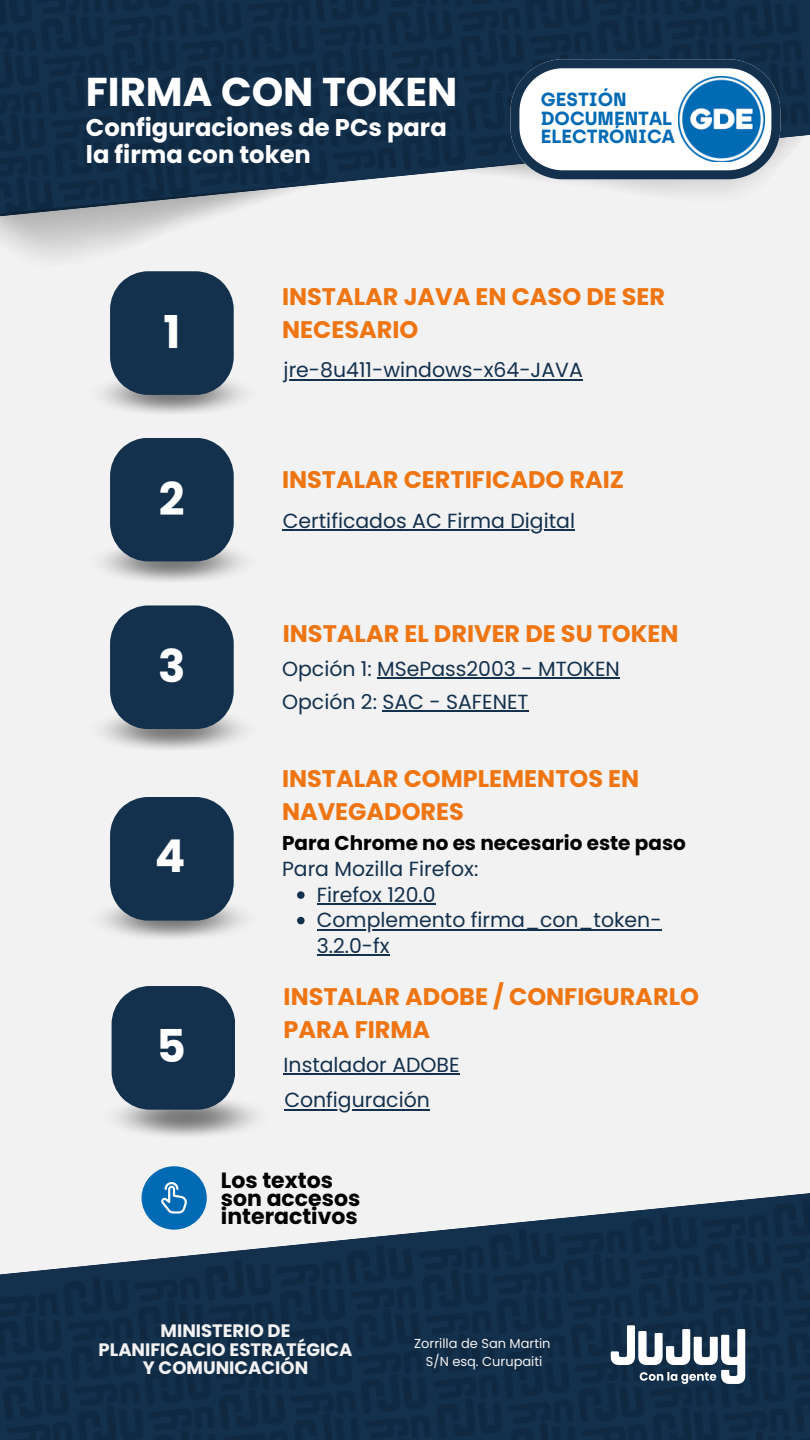
<style>
.page{position:relative;width:810px;height:1440px;background:#fff}
.page>*{position:absolute;margin:0;border:0;box-sizing:border-box;transform-origin:0 0}
.t1{font:700 45.2px "Poppins";color:#fff}
.t2{font:700 40.2px "Poppins";color:#fff}
.t3{font:700 24.2px/27px "Poppins";color:#fff}
.t4{font:700 24px/33px "Poppins";color:#ee7511}
.t5{font:700 22px/18px "Poppins";color:#000}
.t6{font:20.4px/25.5px "Poppins";color:#13304d}
.t7{font:700 20px "Poppins";color:#000}
.t8{font:700 19px/18.6px "Archia";color:#016ab5}
.t9{font:700 18px/18.8px "Poppins";color:#f2f2f2;text-align:center}
.t10{font:13px "Poppins";color:#f2f2f2}
</style>
<div class="page">
<div style="left:0;top:276px;width:810px;height:934px;background:#f2f2f2"></div>
<img style="left:0;top:1210px;width:404px;height:230px">
<img style="left:404px;top:1163px;width:406px;height:277px">
<img style="left:0;top:0;width:403px;height:247px">
<img style="left:350px;top:0;width:460px;height:201px">
<svg style="left:510px;top:59px;width:270px;height:120px"></svg>
<img style="left:679px;top:77px;width:85px;height:84px">
<img style="left:588px;top:1313px;width:181px;height:77px">
<div style="left:142px;top:1166px;width:65px;height:64px;background:#016ab5;border-radius:50%"></div>
<svg style="left:161px;top:1182px;width:26px;height:32px"></svg>
<img style="left:86px;top:538px;width:173px;height:47px">
<img style="left:86px;top:370px;width:173px;height:47px">
<img style="left:86px;top:706px;width:173px;height:47px">
<img style="left:86px;top:896px;width:173px;height:46px">
<svg style="left:110px;top:271px;width:124px;height:124px;background:#253f5a"></svg>
<svg style="left:110px;top:438px;width:124px;height:123px;background:#243e59"></svg>
<svg style="left:110px;top:605px;width:124px;height:124px;background:#25405a"></svg>
<svg style="left:110px;top:797px;width:124px;height:124px;background:#253f59"></svg>
<hr style="left:284px;top:379px;width:299px;height:1px;background:#13304d">
<hr style="left:283px;top:530px;width:292px;height:1px;background:#13304d">
<img style="left:99px;top:1094px;width:173px;height:46px">
<svg style="left:112px;top:986px;width:123px;height:124px;background:#243f59"></svg>
<hr style="left:377px;top:677px;width:243px;height:2px;background:#13304d">
<svg style="left:297px;top:891px;width:8px;height:8px"></svg>
<hr style="left:317px;top:903px;width:119px;height:2px;background:#13304d">
<svg style="left:297px;top:917px;width:8px;height:7px"></svg>
<hr style="left:317px;top:929px;width:345px;height:1px;background:#13304d">
<hr style="left:317px;top:954px;width:73px;height:2px;background:#13304d">
<hr style="left:284px;top:1074px;width:176px;height:1px;background:#13304d">
<hr style="left:284px;top:1109px;width:146px;height:1px;background:#13304d">
<hr style="left:383px;top:711px;width:146px;height:1px;background:#13304d">
<p class="t2" style="left:86px;top:64px;width:373px">FIRMA CON TOKEN</p>
<p class="t3" style="left:86px;top:114px;width:362px">Configuraciones de PCs para la firma con token</p>
<p class="t8" style="left:541px;top:90px;width:136px">GESTIÓN<br>DOCUMENTAL<br>ELECTRÓNICA</p>
<p class="t1" style="left:163px;top:301px;width:18px">1</p>
<p class="t1" style="left:159px;top:467px;width:27px">2</p>
<h1 class="t1" style="left:158px;top:635px;width:29px">3</h1>
<h3 class="t1" style="left:155px;top:825px;width:32px">4</h3>
<p class="t1" style="left:156px;top:1014px;width:31px">5</p>
<h5 class="t4" style="left:282px;top:280px;width:385px">INSTALAR JAVA EN CASO DE SER<br>NECESARIO</h5>
<h3 class="t6" style="left:284px;top:357px;width:301px">jre-8u411-windows-x64-JAVA</h3>
<p class="t4" style="left:282px;top:463px;width:344px">INSTALAR CERTIFICADO RAIZ</p>
<p class="t6" style="left:283px;top:508px;width:294px">Certificados AC Firma Digital</p>
<h1 class="t4" style="left:283px;top:617px;width:397px">INSTALAR EL DRIVER DE SU TOKEN</h1>
<p class="t6" style="left:282px;top:656px;width:339px">Opción 1: MSePass2003 - MTOKEN</p>
<p class="t6" style="left:282px;top:689px;width:248px">Opción 2: SAC - SAFENET</p>
<p class="t4" style="left:282px;top:762px;width:359px">INSTALAR COMPLEMENTOS EN<br>NAVEGADORES</p>
<p class="t7" style="left:282px;top:829px;width:405px">Para Chrome no es necesario este paso</p>
<h2 class="t6" style="left:282px;top:856px;width:198px">Para Mozilla Firefox:</h2>
<h3 class="t6" style="left:317px;top:882px;width:120px">Firefox 120.0</h3>
<p class="t6" style="left:317px;top:907px;width:346px">Complemento firma_con_token-<br>3.2.0-fx</p>
<h3 class="t4" style="left:284px;top:980px;width:417px">INSTALAR ADOBE / CONFIGURARLO<br>PARA FIRMA</h3>
<p class="t6" style="left:284px;top:1052px;width:178px">Instalador ADOBE</p>
<p class="t6" style="left:284px;top:1087px;width:147px">Configuración</p>
<h3 class="t5" style="left:221px;top:1171px;width:141px">Los textos son accesos interactivos</h3>
<p class="t9" style="left:99px;top:1321px;width:255px">MINISTERIO DE<br>PLANIFICACIO ESTRATÉGICA<br>Y COMUNICACIÓN</p>
<p class="t10" style="left:414px;top:1334px;width:138px">Zorrilla de San Martin</p>
<h1 class="t10" style="left:426px;top:1352px;width:118px">S/N esq. Curupaiti</h1>
</div>
